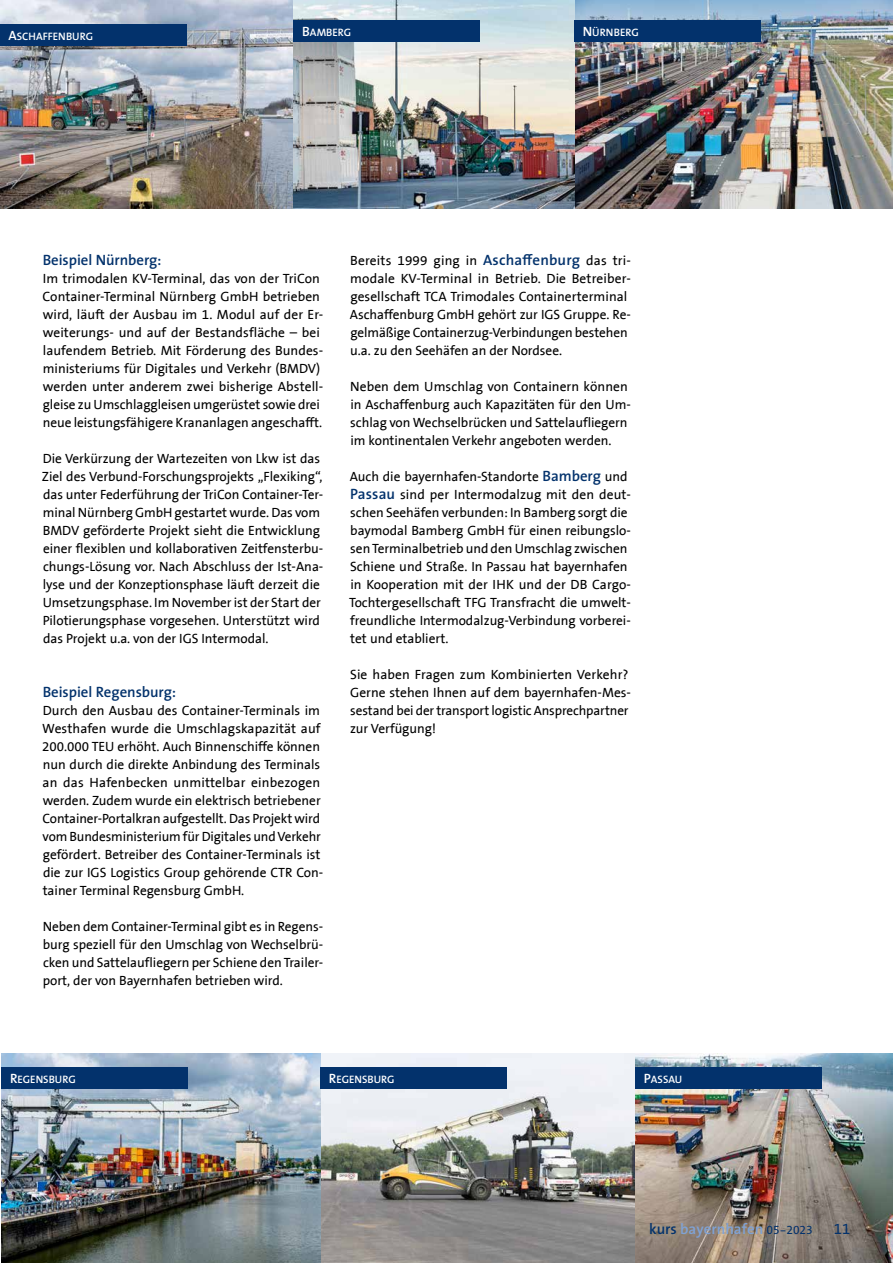
<style>
.page{position:relative;width:893px;height:1263px;background:#fff}
.page>*{position:absolute;margin:0;border:0;box-sizing:border-box;transform-origin:0 0}
.t1{font:600 15px "The Sans";letter-spacing:-.005em;color:#03326c}
.t2{font:600 15px "The Sans";color:#7fa2d5}
.t3{font:15px "The Sans Regular Expert";color:#03326c}
.t4{font:13.5px/18px "The Sans B5 Plain";letter-spacing:-.005em;color:#000}
.t5{font:10.8px "The Sans Semi Bold SC800";color:#fff}
.s1{font-size:13.5px}
.s2{font-family:"The Sans";font-weight:600;font-size:15px;color:#03326c}
.s3{color:#03326c}
.s4{font-family:"The Sans Regular Expert";font-weight:400;font-size:12px;color:#03326c}
</style>
<div class="page">
<hr style="left:0;top:801px;width:1px;height:74px;background:#e7ecf8">
<img style="left:0;top:0;width:893px;height:209px">
<img style="left:2px;top:1054px;width:633px;height:209px">
<img style="left:635px;top:1054px;width:258px;height:209px">
<div style="left:0;top:24px;width:186px;height:22px;background:#03326c"></div>
<div style="left:294px;top:20px;width:186px;height:22px;background:#03326c"></div>
<div style="left:574px;top:20px;width:186px;height:22px;background:#03326c"></div>
<div style="left:2px;top:1067px;width:186px;height:21px;background:#03326c"></div>
<div style="left:320px;top:1067px;width:186px;height:21px;background:#03326c"></div>
<div style="left:635px;top:1067px;width:186px;height:21px;background:#03326c"></div>
<p class="t5" style="left:9px;top:27px;width:86px"><span class="s1">A</span>SCHAFFENBURG</p>
<p class="t5" style="left:302px;top:23px;width:50px"><span class="s1">B</span>AMBERG</p>
<p class="t5" style="left:583px;top:23px;width:57px"><span class="s1">N</span> ÜRNBERG</p>
<p class="t1" style="left:43px;top:247px;width:120px">Beispiel Nürnberg:</p>
<p class="t4" style="left:43px;top:270px;width:282px">Im trimodalen KV-Terminal, das von der TriCon Container-Terminal Nürnberg GmbH betrieben wird, läuft der Ausbau im 1. Modul auf der Er&shy;weiterungs- und auf der Bestandsfläche – bei laufendem Betrieb. Mit Förderung des Bundes&shy;ministeriums für Digitales und Verkehr (BMDV) werden unter anderem zwei bisherige Abstell&shy;gleise zu Umschlaggleisen umgerüstet sowie drei neue leistungsfähigere Krananlagen angeschafft.</p>
<p class="t4" style="left:42px;top:450px;width:283px">Die Verkürzung der Wartezeiten von Lkw ist das Ziel des Verbund-Forschungsprojekts „Flexiking“, das unter Federführung der TriCon Container-Ter&shy;minal Nürnberg GmbH gestartet wurde. Das vom BMDV geförderte Projekt sieht die Entwicklung einer flexiblen und kollaborativen Zeitfensterbu&shy;chungs-Lösung vor. Nach Abschluss der Ist-Ana&shy;lyse und der Konzeptionsphase läuft derzeit die Umsetzungsphase. Im November ist der Start der Pilotierungsphase vorgesehen. Unterstützt wird das Projekt u.a. von der IGS Intermodal.</p>
<p class="t1" style="left:43px;top:679px;width:135px">Beispiel Regensburg:</p>
<p class="t4" style="left:42px;top:702px;width:283px">Durch den Ausbau des Container-Terminals im Westhafen wurde die Umschlagskapazität auf 200.000 TEU erhöht. Auch Binnenschiffe können nun durch die direkte Anbindung des Terminals an das Hafenbecken unmittelbar einbezogen werden. Zudem wurde ein elektrisch betriebener Container-Portalkran aufgestellt. Das Projekt wird vom Bundesministerium für Digitales und Verkehr gefördert. Betreiber des Container-Terminals ist die zur IGS Logistics Group gehörende CTR Con&shy;tainer Terminal Regensburg GmbH.</p>
<p class="t4" style="left:43px;top:918px;width:282px;text-align:justify">Neben dem Container-Terminal gibt es in Regens&shy;burg speziell für den Umschlag von Wechselbrü&shy;cken und Sattelaufliegern per Schiene den Trailer&shy;port, der von Bayernhafen betrieben wird.</p>
<p class="t4" style="left:350px;top:252px;width:283px">Bereits 1999 ging in <span class="s2">Aschaffenburg</span> das tri&shy;modale KV-Terminal in Betrieb. Die Betreiber&shy;gesellschaft TCA Trimodales Containerterminal Aschaffenburg GmbH gehört zur IGS Gruppe. Re&shy;gelmäßige Containerzug-Verbindungen bestehen u.a. zu den Seehäfen an der Nordsee.</p>
<p class="t4" style="left:350px;top:378px;width:282px">Neben dem Umschlag von Containern können in Aschaffenburg auch Kapazitäten für den Um&shy;schlag von Wechselbrücken und Sattelaufliegern im kontinentalen Verkehr angeboten werden.</p>
<p class="t4" style="left:349px;top:468px;width:283px">Auch die bayernhafen-Standorte <span class="s2">Bamberg</span> und <span class="s2">Passau</span> sind per Intermodalzug mit den deut&shy;schen Seehäfen verbunden: In Bamberg sorgt die baymodal Bamberg GmbH für einen reibungslo&shy;sen Terminalbetrieb und den Umschlag zwischen Schiene und Straße. In Passau hat bayernhafen in Kooperation mit der IHK und der DB Cargo-Tochtergesellschaft TFG Transfracht die umwelt&shy;freundliche Intermodalzug-Verbindung vorberei&shy;tet und etabliert.</p>
<p class="t4" style="left:350px;top:666px;width:282px">Sie haben Fragen zum Kombinierten Verkehr?<br>Gerne stehen Ihnen auf dem bayernhafen-Mes&shy;sestand bei der transport logistic Ansprechpartner zur Verfügung!</p>
<p class="t5" style="left:10px;top:1070px;width:67px"><span class="s1">R</span>EGENSBURG</p>
<p class="t5" style="left:329px;top:1070px;width:67px"><span class="s1">R</span>EGENSBURG</p>
<p class="t5" style="left:644px;top:1070px;width:40px"><span class="s1">P</span>ASSAU</p>
<p class="t2" style="left:649px;top:1216px;width:165px"><span class="s3">kurs</span> bayernhafen <span class="s4">05-2023</span></p>
<p class="t3" style="left:834px;top:1216px;width:18px">11</p>
</div>
